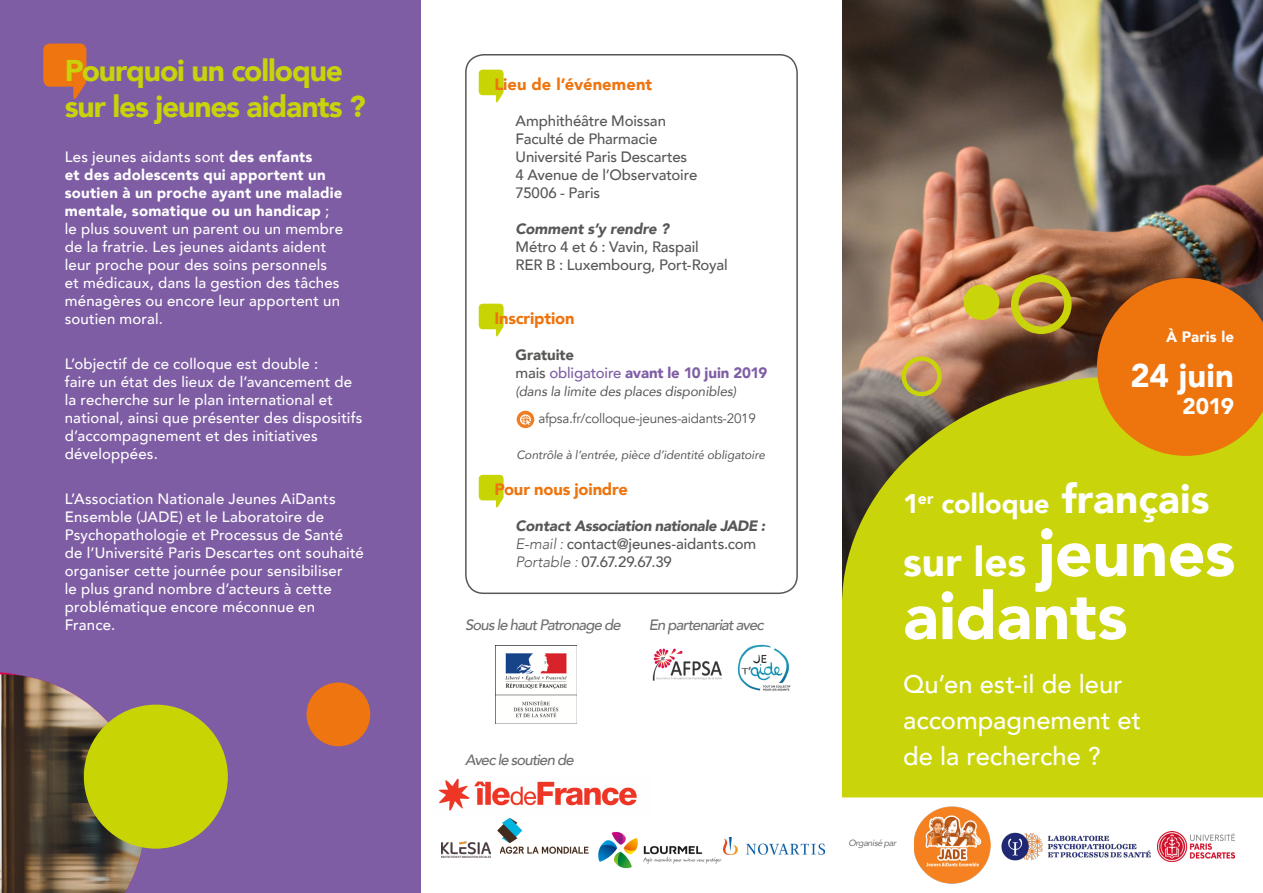
<style>
.page{position:relative;width:1263px;height:893px;background:#fff}
.page>*{position:absolute;margin:0;border:0;box-sizing:border-box;transform-origin:0 0}
.t1{font:900 66px "Avenir";color:#fff}
.t2{font:900 40.5px "Avenir";color:#fff}
.t3{font:900 32.85px "Avenir";letter-spacing:.005em;color:#fff}
.t4{font:900 30px/36px "Avenir";letter-spacing:-.04em;color:#c8d309}
.t5{font:900 27px "Avenir";color:#fff}
.t6{font:500 25.5px/36px "Avenir";color:#fff}
.t7{font:900 22.5px "Avenir";color:#fff}
.t8{font:900 16.5px "Avenir";letter-spacing:-.01em;color:#ee740e}
.t9{font:500 15px/18px "Avenir";letter-spacing:.01em;color:#fff}
.t10{font:500 15px/18px "Avenir";letter-spacing:-.01em;color:#585756}
.t11{font:italic 500 15px "Avenir";letter-spacing:-.06em;color:#706f6f}
.t12{font:900 15px/18px "Avenir";letter-spacing:-.01em;color:#7e5da4}
.t13{font:italic 900 15px "Avenir";letter-spacing:-.005em;color:#585756}
.t14{font:900 15px "Avenir";letter-spacing:.01em;color:#fff}
.t15{font:13.5px "Avenir";letter-spacing:-.02em;color:#525251}
.t16{font:italic 13.5px "Avenir";letter-spacing:-.01em;color:#585756}
.t17{font:italic 12px "Avenir";letter-spacing:-.005em;color:#585756}
.t18{font:italic 9px "Avenir";letter-spacing:-.045em;color:#706f6f}
.s1{font-weight:900}
.s2{color:#585756}
.s3{font-weight:500;color:#585756}
.s4{font-weight:500}
.s5{font-weight:900;font-style:italic}
.s6{font-weight:300;font-style:italic}
.s7{font-size:40.5px}
.s8{font-size:66px}
</style>
<div class="page">
<div style="left:465px;top:54px;width:333px;height:540px;border:2px solid #585756;border-radius:18px"></div>
<svg style="left:479px;top:475px;width:25px;height:33px"></svg>
<svg style="left:479px;top:304px;width:25px;height:33px"></svg>
<svg style="left:479px;top:70px;width:25px;height:33px"></svg>
<img style="left:842px;top:0;width:421px;height:376px">
<div style="left:0;top:0;width:421px;height:893px;background:#7e5da4"></div>
<svg style="left:842px;top:376px;width:421px;height:421px;background:#c0c90f"></svg>
<svg style="left:1097px;top:278px;width:166px;height:178px;background:#dc7710"></svg>
<div style="left:1011px;top:275px;width:60px;height:59px;border:8px solid #c9d40a;border-radius:50%"></div>
<div style="left:901px;top:356px;width:41px;height:40px;border:4px solid #c9d40a;border-radius:50%"></div>
<div style="left:963px;top:284px;width:36px;height:36px;background:#c9d40a;border-radius:50%"></div>
<svg style="left:43px;top:44px;width:43px;height:55px"></svg>
<img style="left:1158px;top:831px;width:76px;height:30px">
<img style="left:1001px;top:832px;width:150px;height:29px">
<img style="left:914px;top:807px;width:76px;height:76px">
<div style="left:517px;top:411px;width:17px;height:17px;background:#f07d21;border-radius:50%"></div>
<svg style="left:520px;top:414px;width:11px;height:11px"></svg>
<img style="left:496px;top:645px;width:80px;height:79px">
<img style="left:438px;top:778px;width:199px;height:33px">
<img style="left:441px;top:841px;width:50px;height:16px">
<img style="left:598px;top:831px;width:124px;height:37px">
<img style="left:723px;top:837px;width:102px;height:17px">
<img style="left:652px;top:648px;width:70px;height:33px">
<img style="left:737px;top:644px;width:54px;height:47px">
<div style="left:84px;top:705px;width:144px;height:144px;background:#c9d405;border-radius:50%"></div>
<svg style="left:0;top:672px;width:145px;height:221px"></svg>
<div style="left:306px;top:682px;width:64px;height:64px;background:#ee7510;border-radius:50%"></div>
<img style="left:500px;top:846px;width:89px;height:8px">
<img style="left:497px;top:818px;width:26px;height:25px">
<h3 class="t4" style="left:65px;top:52px;width:302px">Pourquoi un colloque sur les jeunes aidants ?</h3>
<p class="t9" style="left:65px;top:147px;width:280px">Les jeunes aidants sont <span class="s1">des enfants<br>et des adolescents qui apportent un soutien à un proche ayant une maladie mentale, somatique ou un handicap</span> ; le plus souvent un parent ou un membre de la fratrie. Les jeunes aidants aident leur proche pour des soins personnels et médicaux, dans la gestion des tâches ménagères ou encore leur apportent un soutien moral.</p>
<p class="t9" style="left:65px;top:354px;width:299px">L’objectif de ce colloque est double :<br>faire un état des lieux de l’avancement de la recherche sur le plan international et national, ainsi que présenter des dispositifs d’accompagnement et des initiatives développées.</p>
<p class="t9" style="left:65px;top:489px;width:301px">L’Association Nationale Jeunes AiDants Ensemble (JADE) et le Laboratoire de Psychopathologie et Processus de Santé de l’Université Paris Descartes ont souhaité organiser cette journée pour sensibiliser<br>le plus grand nombre d’acteurs à cette problématique encore méconnue en France.</p>
<p class="t8" style="left:494px;top:70px;width:159px">Lieu de l’événement</p>
<p class="t10" style="left:516px;top:111px;width:183px">Amphithéâtre Moissan<br>Faculté de Pharmacie<br>Université Paris Descartes<br>4 Avenue de l’Observatoire<br>75006 - Paris</p>
<p class="t13" style="left:516px;top:216px;width:155px">Comment s’y rendre ?</p>
<p class="t10" style="left:516px;top:237px;width:213px">Métro 4 et 6 : Vavin, Raspail<br>RER B : Luxembourg, Port-Royal</p>
<p class="t8" style="left:494px;top:304px;width:82px">Inscription</p>
<p class="t12" style="left:516px;top:345px;width:253px"><span class="s2">Gratuite<br></span><span class="s3">mais</span> <span class="s4">obligatoire</span> avant le 10 juin 2019</p>
<p class="t16" style="left:516px;top:383px;width:222px">(dans la limite des places disponibles)</p>
<p class="t15" style="left:538px;top:410px;width:219px">afpsa.fr/colloque-jeunes-aidants-2019</p>
<p class="t17" style="left:516px;top:447px;width:250px">Contrôle à l’entrée, pièce d’identité obligatoire</p>
<p class="t8" style="left:494px;top:475px;width:135px">Pour nous joindre</p>
<p class="t10" style="left:516px;top:516px;width:251px"><span class="s5">Contact Association nationale JADE :<br></span><span class="s6">E-mail :</span> contact@jeunes-aidants.com<br><span class="s6">Portable :</span> 07.67.29.67.39</p>
<p class="t11" style="left:465px;top:616px;width:157px">Sous le haut Patronage de</p>
<p class="t11" style="left:649px;top:616px;width:116px">En partenariat avec</p>
<p class="t11" style="left:465px;top:751px;width:110px">Avec le soutien de</p>
<p class="t14" style="left:1166px;top:324px;width:69px">À Paris le</p>
<h3 class="t3" style="left:1130px;top:347px;width:105px">24 juin</h3>
<h3 class="t7" style="left:1182px;top:387px;width:53px">2019</h3>
<h3 class="t5" style="left:903px;top:480px;width:308px">1<sup>er</sup> colloque <span class="s7">français</span></h3>
<h2 class="t2" style="left:903px;top:527px;width:334px">sur les <span class="s8">jeunes</span></h2>
<h1 class="t1" style="left:903px;top:560px;width:226px">aidants</h1>
<h3 class="t6" style="left:903px;top:665px;width:240px">Qu’en est-il de leur accompagnement et de la recherche ?</h3>
<p class="t18" style="left:848px;top:837px;width:49px">Organisé par</p>
</div>
